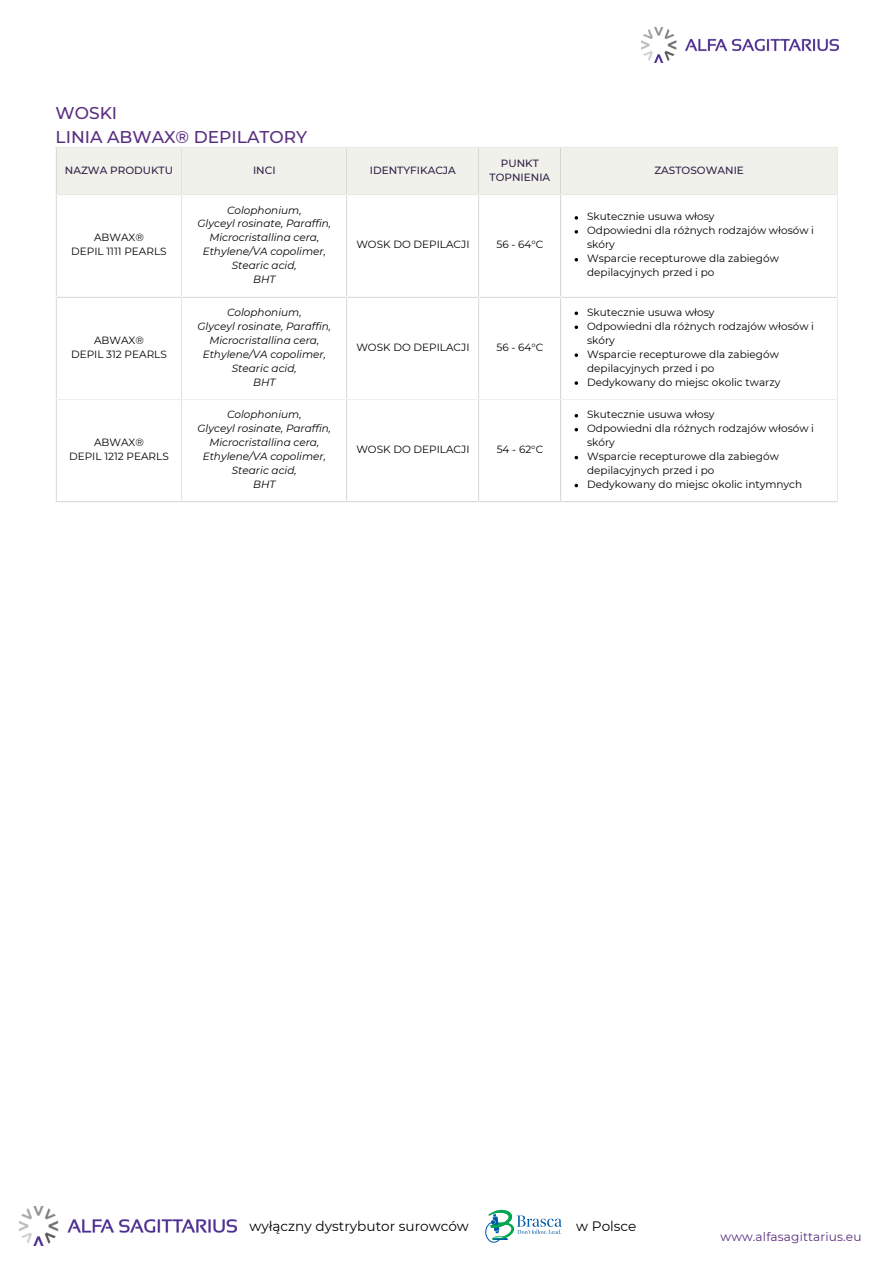
<style>
.page{position:relative;width:893px;height:1264px;background:#fff}
.page>*{position:absolute;margin:0;border:0;box-sizing:border-box;transform-origin:0 0}
.t1{font:500 16.95px/23.7px "Montserrat";color:#592e7e}
.t2{font:13.65px "Montserrat";color:#000}
.t3{font:12.15px "Montserrat";letter-spacing:.01em;color:#592e7e}
.t4{font:10.5px/14px "Montserrat";color:#000;text-align:center}
.t5{font:italic 10.5px/14px "Montserrat";color:#000;text-align:center}
.t6{font:500 10.5px/14px "Montserrat";color:#322248;text-align:center}
</style>
<div class="page">
<div style="left:57px;top:148px;width:779px;height:46px;background:#f1f1eb"></div>
<svg style="left:574px;top:258px;width:4px;height:3px"></svg>
<svg style="left:574px;top:311px;width:4px;height:4px"></svg>
<svg style="left:574px;top:325px;width:4px;height:4px"></svg>
<svg style="left:574px;top:353px;width:4px;height:4px"></svg>
<svg style="left:574px;top:381px;width:4px;height:4px"></svg>
<svg style="left:574px;top:414px;width:4px;height:3px"></svg>
<svg style="left:574px;top:428px;width:4px;height:3px"></svg>
<svg style="left:574px;top:456px;width:4px;height:3px"></svg>
<svg style="left:574px;top:484px;width:4px;height:3px"></svg>
<hr style="left:56px;top:148px;width:1px;height:353px;background:#f1f1eb">
<hr style="left:181px;top:148px;width:1px;height:353px;background:#f1f1eb">
<hr style="left:346px;top:148px;width:1px;height:353px;background:#f1f1eb">
<hr style="left:478px;top:148px;width:1px;height:353px;background:#f1f1eb">
<hr style="left:560px;top:148px;width:1px;height:353px;background:#f1f1eb">
<hr style="left:836px;top:148px;width:1px;height:353px;background:#f1f1eb">
<hr style="left:56px;top:147px;width:781px;height:1px;background:#f1f1eb">
<hr style="left:56px;top:194px;width:781px;height:1px;background:#f1f1eb">
<hr style="left:56px;top:296px;width:781px;height:1px;background:#f1f1eb">
<hr style="left:56px;top:399px;width:781px;height:1px;background:#f1f1eb">
<hr style="left:56px;top:501px;width:781px;height:1px;background:#f1f1eb">
<img style="left:641px;top:28px;width:197px;height:34px">
<svg style="left:485px;top:1209px;width:76px;height:33px"></svg>
<img style="left:20px;top:1206px;width:217px;height:39px">
<h1 class="t1" style="left:56px;top:101px;width:253px">WOSKI<br>LINIA ABWAX® DEPILATORY</h1>
<p class="t6" style="left:65px;top:163px;width:110px">NAZWA PRODUKTU</p>
<p class="t6" style="left:253px;top:163px;width:24px">INCI</p>
<p class="t6" style="left:370px;top:163px;width:87px">IDENTYFIKACJA</p>
<p class="t6" style="left:489px;top:156px;width:62px">PUNKT<br>TOPNIENIA</p>
<p class="t6" style="left:654px;top:163px;width:91px">ZASTOSOWANIE</p>
<p class="t4" style="left:71px;top:231px;width:97px">ABWAX®<br>DEPIL 1111 PEARLS</p>
<p class="t4" style="left:71px;top:333px;width:97px">ABWAX®<br>DEPIL 312 PEARLS</p>
<p class="t4" style="left:69px;top:435px;width:101px">ABWAX®<br>DEPIL 1212 PEARLS</p>
<p class="t5" style="left:197px;top:203px;width:135px">Colophonium,<br>Glyceyl rosinate, Paraffin,<br>Microcristallina cera,<br>Ethylene/VA copolimer,<br>Stearic acid,<br>BHT</p>
<p class="t5" style="left:197px;top:305px;width:135px">Colophonium,<br>Glyceyl rosinate, Paraffin,<br>Microcristallina cera,<br>Ethylene/VA copolimer,<br>Stearic acid,<br>BHT</p>
<p class="t5" style="left:197px;top:407px;width:135px">Colophonium,<br>Glyceyl rosinate, Paraffin,<br>Microcristallina cera,<br>Ethylene/VA copolimer,<br>Stearic acid,<br>BHT</p>
<p class="t4" style="left:356px;top:238px;width:115px">WOSK DO DEPILACJI</p>
<p class="t4" style="left:496px;top:238px;width:48px">56 - 64°C</p>
<p class="t4" style="left:356px;top:340px;width:115px">WOSK DO DEPILACJI</p>
<p class="t4" style="left:496px;top:340px;width:48px">56 - 64°C</p>
<p class="t4" style="left:356px;top:442px;width:115px">WOSK DO DEPILACJI</p>
<p class="t4" style="left:496px;top:442px;width:48px">54 - 62°C</p>
<p class="t4" style="left:587px;top:210px;width:228px;text-align:left">Skutecznie usuwa włosy<br>Odpowiedni dla różnych rodzajów włosów i skóry<br>Wsparcie recepturowe dla zabiegów depilacyjnych przed i po</p>
<p class="t4" style="left:587px;top:305px;width:228px;text-align:left">Skutecznie usuwa włosy<br>Odpowiedni dla różnych rodzajów włosów i skóry<br>Wsparcie recepturowe dla zabiegów depilacyjnych przed i po<br>Dedykowany do miejsc okolic twarzy</p>
<p class="t4" style="left:587px;top:407px;width:228px;text-align:left">Skutecznie usuwa włosy<br>Odpowiedni dla różnych rodzajów włosów i skóry<br>Wsparcie recepturowe dla zabiegów depilacyjnych przed i po<br>Dedykowany do miejsc okolic intymnych</p>
<h2 class="t2" style="left:249px;top:1217px;width:221px">wyłączny dystrybutor surowców</h2>
<h2 class="t2" style="left:576px;top:1217px;width:62px">w Polsce</h2>
<p class="t3" style="left:720px;top:1229px;width:142px">www.alfasagittarius.eu</p>
</div>
